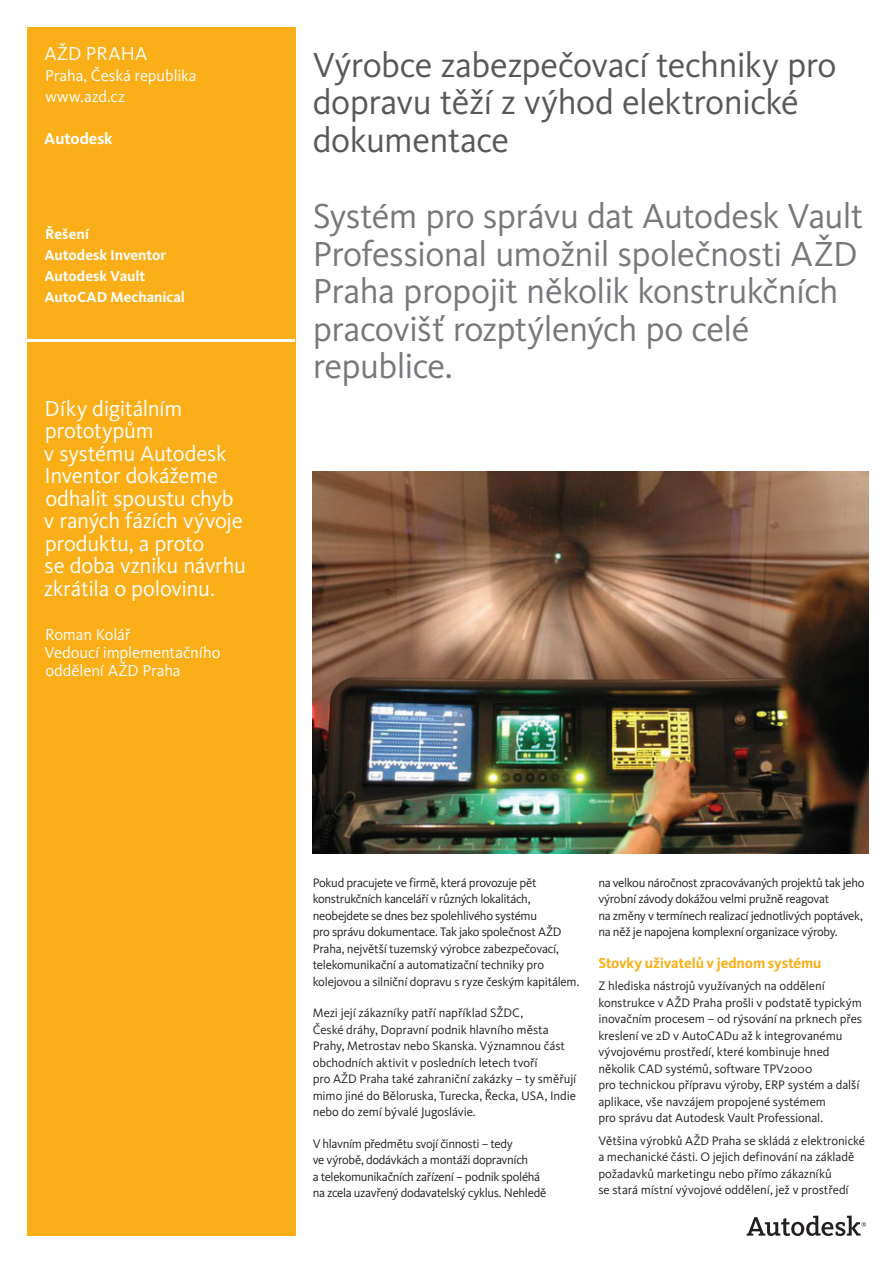
<style>
.page{position:relative;width:893px;height:1263px;background:#fff}
.page>*{position:absolute;margin:0;border:0;box-sizing:border-box;transform-origin:0 0}
.t1{font:36px/37.5px "Kievit Pro";letter-spacing:-.02em;color:#76787b}
.t2{font:36px/37.5px "Kievit CE";letter-spacing:-.015em;color:#57585a}
.t3{font:22.5px/22.5px "Kievit CE";letter-spacing:-.015em;color:#fff}
.t4{font:19.5px "Kievit CE";color:#fff}
.t5{font:16.5px/18px "Kievit CE";letter-spacing:-.005em;color:#fff}
.t6{font:700 16.5px "Kievit CE";letter-spacing:-.005em;color:#fff}
.t7{font:700 15px/21.1px "Kievit CE";letter-spacing:-.005em;color:#fff}
.t8{font:700 15px "Kievit CE";letter-spacing:-.01em;color:#faaf18}
.t9{font:12.75px/16.5px "Kievit CE";letter-spacing:-.015em;color:#231f20}
</style>
<div class="page">
<svg style="left:747px;top:1215px;width:119px;height:21px"></svg>
<div style="left:27px;top:27px;width:268px;height:1209px;background:#faaf18"></div>
<img style="left:312px;top:471px;width:556px;height:382px">
<hr style="left:14px;top:339px;width:281px;height:3px;background:#fff">
<h3 class="t4" style="left:44px;top:42px;width:101px">AŽD Praha</h3>
<p class="t5" style="left:45px;top:65px;width:153px;line-height:21px">Praha, Česká republika www.azd.cz</p>
<p class="t6" style="left:44px;top:128px;width:70px">Autodesk</p>
<p class="t7" style="left:45px;top:223px;width:142px">Řešení<br>Autodesk Inventor<br>Autodesk Vault<br>AutoCAD Mechanical</p>
<h2 class="t3" style="left:44px;top:397px;width:204px">Díky digitálním prototypům<br>v systému Autodesk<br>Inventor dokážeme odhalit spoustu chyb v raných fázích vývoje produktu, a proto<br>se doba vzniku návrhu zkrátila o polovinu.</h2>
<p class="t5" style="left:44px;top:626px;width:178px">Roman Kolář<br>Vedoucí implementačního oddělení AŽD Praha</p>
<h1 class="t2" style="left:313px;top:46px;width:525px">Výrobce zabezpečovací techniky pro dopravu těží z výhod elektronické dokumentace</h1>
<h1 class="t1" style="left:313px;top:197px;width:552px">Systém pro správu dat Autodesk Vault<br>Professional umožnil společnosti AŽD<br>Praha propojit několik konstrukčních pracovišť rozptýlených po celé republice.</h1>
<p class="t9" style="left:313px;top:874px;width:268px">Pokud pracujete ve firmě, která provozuje pět konstrukčních kanceláří v různých lokalitách, neobejdete se dnes bez spolehlivého systému<br>pro správu dokumentace. Tak jako společnost AŽD Praha, největší tuzemský výrobce zabezpečovací, telekomunikační a automatizační techniky pro kolejovou a silniční dopravu s ryze českým kapitálem.</p>
<p class="t9" style="left:313px;top:1004px;width:265px">Mezi její zákazníky patří například SŽDC,<br>České dráhy, Dopravní podnik hlavního města Prahy, Metrostav nebo Skanska. Významnou část obchodních aktivit v posledních letech tvoří<br>pro AŽD Praha také zahraniční zakázky – ty směřují mimo jiné do Běloruska, Turecka, Řecka, USA, Indie nebo do zemí bývalé Jugoslávie.</p>
<p class="t9" style="left:313px;top:1135px;width:235px">V hlavním předmětu svojí činnosti – tedy<br>ve výrobě, dodávkách a montáži dopravních<br>a telekomunikačních zařízení – podnik spoléhá na zcela uzavřený dodavatelský cyklus. Nehledě</p>
<p class="t9" style="left:598px;top:874px;width:268px">na velkou náročnost zpracovávaných projektů tak jeho výrobní závody dokážou velmi pružně reagovat<br>na změny v termínech realizací jednotlivých poptávek, na něž je napojena komplexní organizace výroby.</p>
<p class="t8" style="left:598px;top:953px;width:225px">Stovky uživatelů v jednom systému</p>
<p class="t9" style="left:598px;top:977px;width:265px">Z hlediska nástrojů využívaných na oddělení konstrukce v AŽD Praha prošli v podstatě typickým inovačním procesem – od rýsování na prknech přes kreslení ve 2D v AutoCADu až k integrovanému vývojovému prostředí, které kombinuje hned několik CAD systémů, software TPV2000<br>pro technickou přípravu výroby, ERP systém a další aplikace, vše navzájem propojené systémem<br>pro správu dat Autodesk Vault Professional.</p>
<p class="t9" style="left:598px;top:1132px;width:268px">Většina výrobků AŽD Praha se skládá z elektronické a mechanické části. O jejich definování na základě požadavků marketingu nebo přímo zákazníků<br>se stará místní vývojové oddělení, jež v prostředí</p>
</div>
